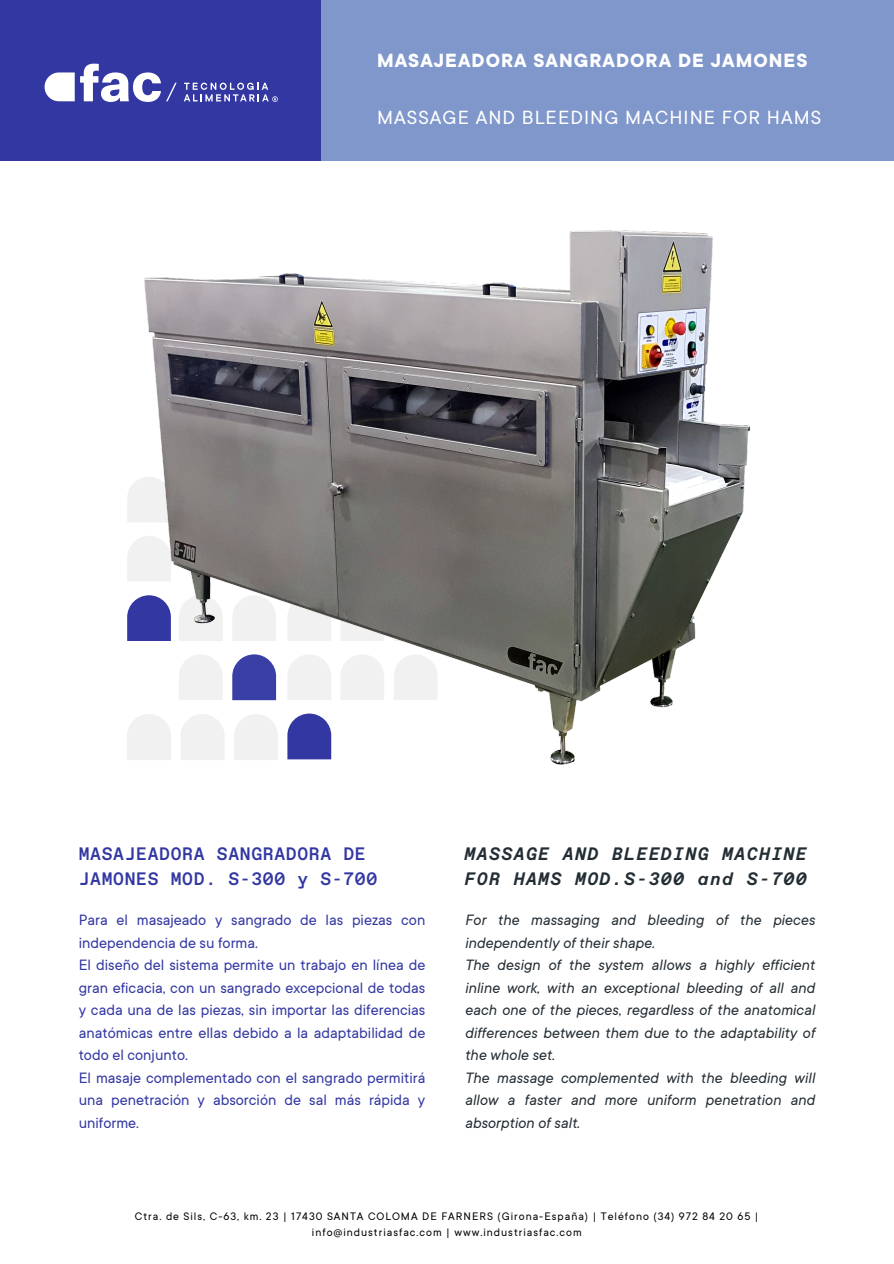
<style>
.page{position:relative;width:894px;height:1264px;background:#fff}
.page>*{position:absolute;margin:0;border:0;box-sizing:border-box;transform-origin:0 0}
.t1{font:800 21px "Open Sans";letter-spacing:.05em;color:#fff}
.t2{font:21px "TT Commons";letter-spacing:.05em;color:#fff}
.t3{font:700 21px "TT Commons";letter-spacing:.05em;color:#fff}
.t4{font:italic 700 18px/24.8px "Favorit Mono";letter-spacing:.08em;color:#232d34}
.t5{font:500 18px/24.8px "Favorit Mono";letter-spacing:.04em;color:#3237a2}
.t6{font:italic 16.5px/22.5px "TT Commons";color:#232d34}
.t7{font:16.5px/22.5px "TT Commons";color:#3237a2}
.t8{font:12px/16px "TT Commons";letter-spacing:.08em;color:#000;text-align:center}
</style>
<div class="page">
<div style="left:0;top:0;width:327px;height:161px;background:#3237a2"></div>
<div style="left:321px;top:0;width:572px;height:161px;background:#8097cb"></div>
<svg style="left:45px;top:64px;width:132px;height:38px"></svg>
<svg style="left:184px;top:83px;width:94px;height:19px"></svg>
<svg style="left:127px;top:597px;width:14px;height:44px"></svg>
<svg style="left:127px;top:538px;width:14px;height:43px"></svg>
<svg style="left:127px;top:479px;width:14px;height:43px"></svg>
<svg style="left:127px;top:716px;width:14px;height:44px"></svg>
<img style="left:141px;top:230px;width:609px;height:535px">
<h1 class="t3" style="left:377px;top:50px;width:432px">MASAJEADORA SANGRADORA DE JAMONES</h1>
<p class="t1" style="left:377px;top:51px;width:381px">RECUPERAR LA SAL ADHERIDA AL</p>
<h2 class="t2" style="left:377px;top:108px;width:445px">MASSAGE AND BLEEDING MACHINE FOR HAMS</h2>
<h1 class="t1" style="left:377px;top:108px;width:381px">RECUPERAR LA SAL ADHERIDA AL</h1>
<p class="t5" style="left:79px;top:841px;width:300px">MASAJEADORA SANGRADORA DE<br>JAMONES MOD. S-300 y S-700</p>
<p class="t4" style="left:464px;top:841px;width:343px">MASSAGE AND BLEEDING MACHINE<br>FOR HAMS MOD.S-300 and S-700</p>
<p class="t7" style="left:79px;top:909px;width:348px">Para el masajeado y sangrado de las piezas con independencia de su forma.<br>El diseño del sistema permite un trabajo en línea de gran eficacia, con un sangrado excepcional de todas y cada una de las piezas, sin importar las diferencias anatómicas entre ellas debido a la adaptabilidad de todo el conjunto.<br>El masaje complementado con el sangrado permitirá una penetración y absorción de sal más rápida y uniforme.</p>
<p class="t6" style="left:464px;top:909px;width:351px">For the massaging and bleeding of the pieces independently of their shape.<br>The design of the system allows a highly efficient inline work, with an exceptional bleeding of all and each one of the pieces, regardless of the anatomical differences between them due to the adaptability of the whole set.<br>The massage complemented with the bleeding will allow a faster and more uniform penetration and absorption of salt.</p>
<p class="t8" style="left:135px;top:1208px;width:625px">Ctra. de Sils, C-63, km. 23 | 17430 SANTA COLOMA DE FARNERS (Girona-España) | Teléfono (34) 972 84 20 65 | info@industriasfac.com | www.industriasfac.com</p>
</div>
